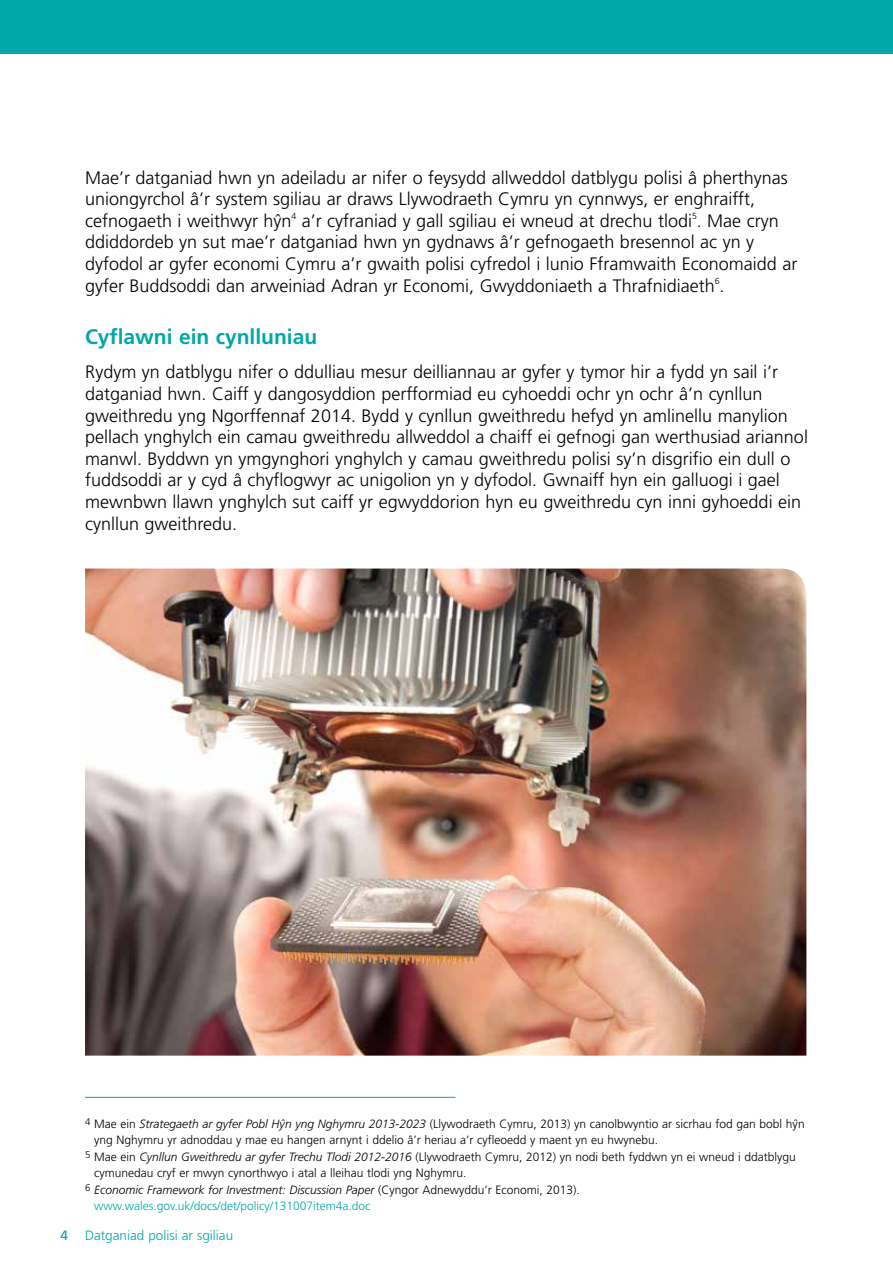
<style>
.page{position:relative;width:893px;height:1263px;background:#fff}
.page>*{position:absolute;margin:0;border:0;box-sizing:border-box;transform-origin:0 0}
.t1{font:700 21px "Frutiger";color:#00a7a9}
.t2{font:300 18px/21.6px "Frutiger";color:#000}
.t3{font:300 13.5px "Frutiger";color:#00a7a9}
.t4{font:13.5px "Frutiger";color:#00a7a9}
.t5{font:300 12px "Frutiger";color:#000}
.t6{font:italic 300 12px "Frutiger";color:#000}
.t7{font:300 12px "Frutiger";color:#00a7a9}
.s1{font-style:italic}
.s2{font-style:normal}
</style>
<div class="page">
<hr style="left:85px;top:1097px;width:370px;height:1px;background:#00a7a9">
<div style="left:0;top:0;width:893px;height:53px;background:#00a7a9"></div>
<img style="left:85px;top:568px;width:721px;height:488px">
<p class="t2" style="left:85px;top:167px;width:714px">Mae’r datganiad hwn yn adeiladu ar nifer o feysydd allweddol datblygu polisi â pherthynas uniongyrchol â’r system sgiliau ar draws Llywodraeth Cymru yn cynnwys, er enghraifft, cefnogaeth i weithwyr hyˆn<sup>4</sup> a’r cyfraniad y gall sgiliau ei wneud at drechu tlodi<sup>5</sup>. Mae cryn ddiddordeb yn sut mae’r datganiad hwn yn gydnaws â’r gefnogaeth bresennol ac yn y dyfodol ar gyfer economi Cymru a’r gwaith polisi cyfredol i lunio Fframwaith Economaidd ar gyfer Buddsoddi dan arweiniad Adran yr Economi, Gwyddoniaeth a Thrafnidiaeth<sup>6</sup>.</p>
<p class="t1" style="left:85px;top:324px;width:234px">Cyflawni ein cynlluniau</p>
<p class="t2" style="left:85px;top:362px;width:724px">Rydym yn datblygu nifer o ddulliau mesur deilliannau ar gyfer y tymor hir a fydd yn sail i’r datganiad hwn. Caiff y dangosyddion perfformiad eu cyhoeddi ochr yn ochr â’n cynllun gweithredu yng Ngorffennaf 2014. Bydd y cynllun gweithredu hefyd yn amlinellu manylion pellach ynghylch ein camau gweithredu allweddol a chaiff ei gefnogi gan werthusiad ariannol manwl. Byddwn yn ymgynghori ynghylch y camau gweithredu polisi sy’n disgrifio ein dull o fuddsoddi ar y cyd â chyflogwyr ac unigolion yn y dyfodol. Gwnaiff hyn ein galluogi i gael mewnbwn llawn ynghylch sut caiff yr egwyddorion hyn eu gweithredu cyn inni gyhoeddi ein cynllun gweithredu.</p>
<p class="t4" style="left:61px;top:1227px;width:9px">4</p>
<p class="t5" style="left:85px;top:1117px;width:721px"><sup>4</sup> Mae ein <span class="s1">Strategaeth ar gyfer Pobl Hyˆn yng Nghymru 2013-2023</span> (Llywodraeth Cymru, 2013) yn canolbwyntio ar sicrhau fod gan bobl hyˆn</p>
<p class="t5" style="left:94px;top:1133px;width:566px">yng Nghymru yr adnoddau y mae eu hangen arnynt i ddelio â’r heriau a’r cyfleoedd y maent yn eu hwynebu.</p>
<p class="t5" style="left:85px;top:1150px;width:712px"><sup>5</sup> Mae ein <span class="s1">Cynllun Gweithredu ar gyfer Trechu Tlodi 2012-2016</span> (Llywodraeth Cymru, 2012) yn nodi beth fyddwn yn ei wneud i ddatblygu</p>
<p class="t5" style="left:94px;top:1166px;width:374px">cymunedau cryf er mwyn cynorthwyo i atal a lleihau tlodi yng Nghymru.</p>
<p class="t6" style="left:85px;top:1183px;width:496px"><sup>6</sup> Economic Framework for Investment: Discussion Paper <span class="s2">(Cyngor Adnewyddu’r Economi, 2013).</span></p>
<p class="t7" style="left:94px;top:1199px;width:278px">www.wales.gov.uk/docs/det/policy/131007item4a.doc</p>
<p class="t3" style="left:85px;top:1228px;width:150px">Datganiad polisi ar sgiliau</p>
</div>
